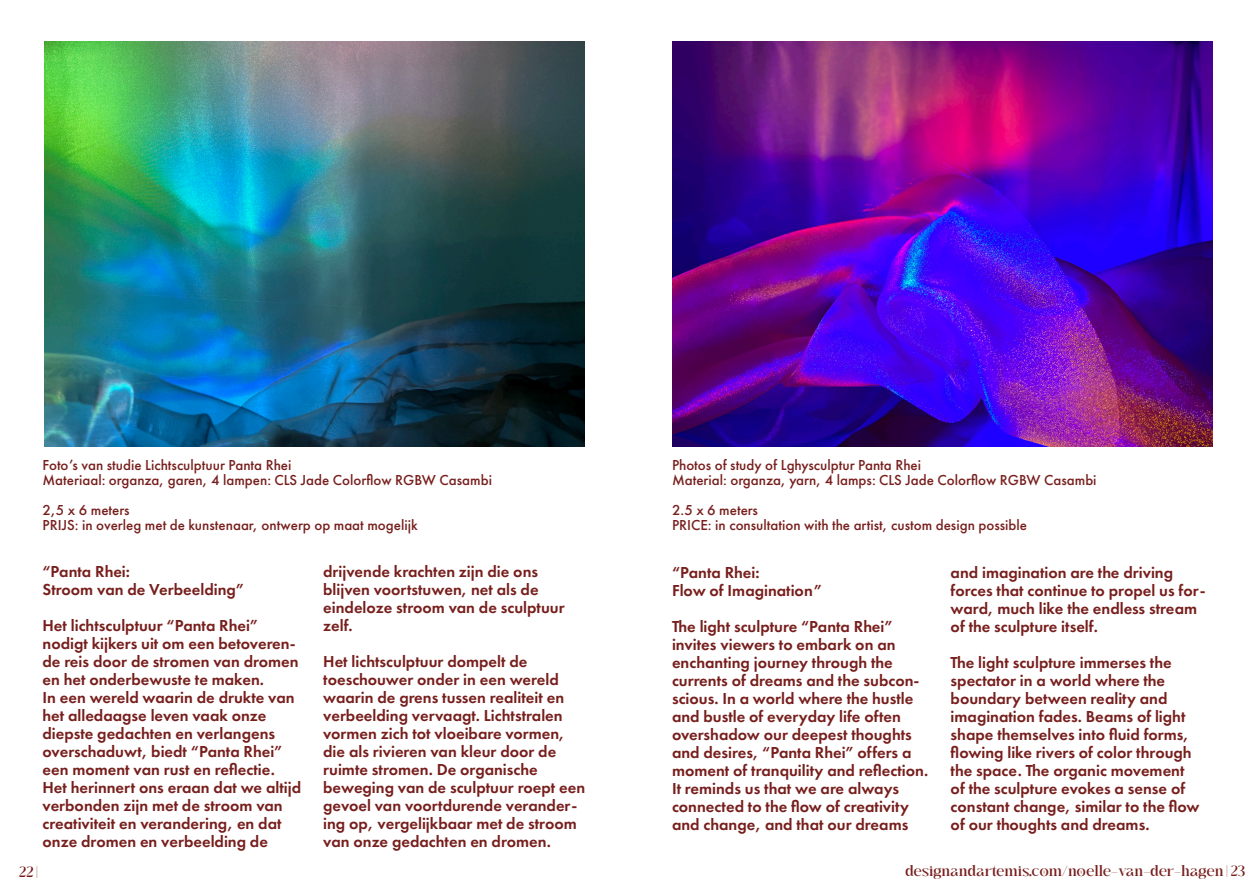
<style>
.page{position:relative;width:1259px;height:893px;background:#fff}
.page>*{position:absolute;margin:0;border:0;box-sizing:border-box;transform-origin:0 0}
.t1{font:600 16.5px/18px "Futura PT";color:#771f1d}
.Paragraph_Style_2{font:500 15px "Futura PT";color:#771f1d}
.Paragraph_Style_2-2{font:15px "Fusskia Demo";color:#771f1d}
.Paragraph_Style_2-3{font:15px "Fusskia Demo";color:#741214}
</style>
<div class="page">
<img style="left:45px;top:41px;width:540px;height:405px">
<img style="left:672px;top:41px;width:540px;height:405px">
<p class="Paragraph_Style_2" style="left:43px;top:456px;width:250px">Foto’s van studie Lichtsculptuur Panta Rhei</p>
<p class="Paragraph_Style_2" style="left:43px;top:471px;width:451px">Materiaal: organza, garen, 4 lampen: CLS Jade Colorflow RGBW Casambi</p>
<p class="Paragraph_Style_2" style="left:43px;top:501px;width:88px">2,5 x 6 meters</p>
<p class="Paragraph_Style_2" style="left:43px;top:516px;width:377px">PRIJS: in overleg met de kunstenaar, ontwerp op maat mogelijk</p>
<p class="t1" style="left:43px;top:562px;width:89px">“Panta Rhei:</p>
<p class="t1" style="left:43px;top:580px;width:203px">Stroom van de Verbeelding”</p>
<p class="t1" style="left:43px;top:616px;width:258px">Het lichtsculptuur “Panta Rhei” nodigt kijkers uit om een betoveren&shy;de reis door de stromen van dromen en het onderbewuste te maken.</p>
<p class="t1" style="left:43px;top:688px;width:254px">In een wereld waarin de drukte van het alledaagse leven vaak onze diepste gedachten en verlangens overschaduwt, biedt “Panta Rhei” een moment van rust en reflectie.</p>
<p class="t1" style="left:43px;top:778px;width:260px">Het herinnert ons eraan dat we altijd</p>
<p class="t1" style="left:43px;top:796px;width:242px;text-align:justify">verbonden zijn met de stroom van creativiteit en verandering, en dat onze dromen en verbeelding de</p>
<p class="t1" style="left:323px;top:562px;width:216px">drijvende krachten zijn die ons</p>
<p class="t1" style="left:323px;top:580px;width:217px">blijven voortstuwen, net als de</p>
<p class="t1" style="left:323px;top:598px;width:243px">eindeloze stroom van de sculptuur zelf.</p>
<p class="t1" style="left:323px;top:652px;width:206px">Het lichtsculptuur dompelt de</p>
<p class="t1" style="left:323px;top:670px;width:243px">toeschouwer onder in een wereld waarin de grens tussen realiteit en verbeelding vervaagt. Lichtstralen vormen zich tot vloeibare vormen, die als rivieren van kleur door de ruimte stromen. De organische</p>
<p class="t1" style="left:323px;top:778px;width:263px">beweging van de sculptuur roept een gevoel van voortdurende verander&shy;ing op, vergelijkbaar met de stroom van onze gedachten en dromen.</p>
<p class="Paragraph_Style_2" style="left:672px;top:456px;width:250px">Photos of study of Lghysculptur Panta Rhei</p>
<p class="Paragraph_Style_2" style="left:672px;top:471px;width:426px">Material: organza, yarn, 4 lamps: CLS Jade Colorflow RGBW Casambi</p>
<p class="Paragraph_Style_2" style="left:672px;top:501px;width:87px">2.5 x 6 meters</p>
<p class="Paragraph_Style_2" style="left:672px;top:516px;width:356px">PRICE: in consultation with the artist, custom design possible</p>
<p class="t1" style="left:672px;top:563px;width:89px">“Panta Rhei:</p>
<p class="t1" style="left:672px;top:581px;width:151px">Flow of Imagination”</p>
<p class="t1" style="left:672px;top:617px;width:258px">The light sculpture “Panta Rhei” invites viewers to embark on an enchanting journey through the currents of dreams and the subcon&shy;scious. In a world where the hustle and bustle of everyday life often overshadow our deepest thoughts and desires, “Panta Rhei” offers a moment of tranquility and reflection.<br>It reminds us that we are always</p>
<p class="t1" style="left:672px;top:797px;width:238px">connected to the flow of creativity and change, and that our dreams</p>
<p class="t1" style="left:950px;top:563px;width:256px">and imagination are the driving forces that continue to propel us for&shy;ward, much like the endless stream of the sculpture itself.</p>
<p class="t1" style="left:950px;top:653px;width:250px">The light sculpture immerses the spectator in a world where the boundary between reality and imagination fades. Beams of light shape themselves into fluid forms, flowing like rivers of color through the space. The organic movement of the sculpture evokes a sense of constant change, similar to the flow of our thoughts and dreams.</p>
<p class="Paragraph_Style_2-3" style="left:19px;top:865px;width:20px">22 |</p>
<p class="Paragraph_Style_2-2" style="left:905px;top:865px;width:341px">designandartemis.com/noelle-van-der-hagen | 23</p>
</div>
